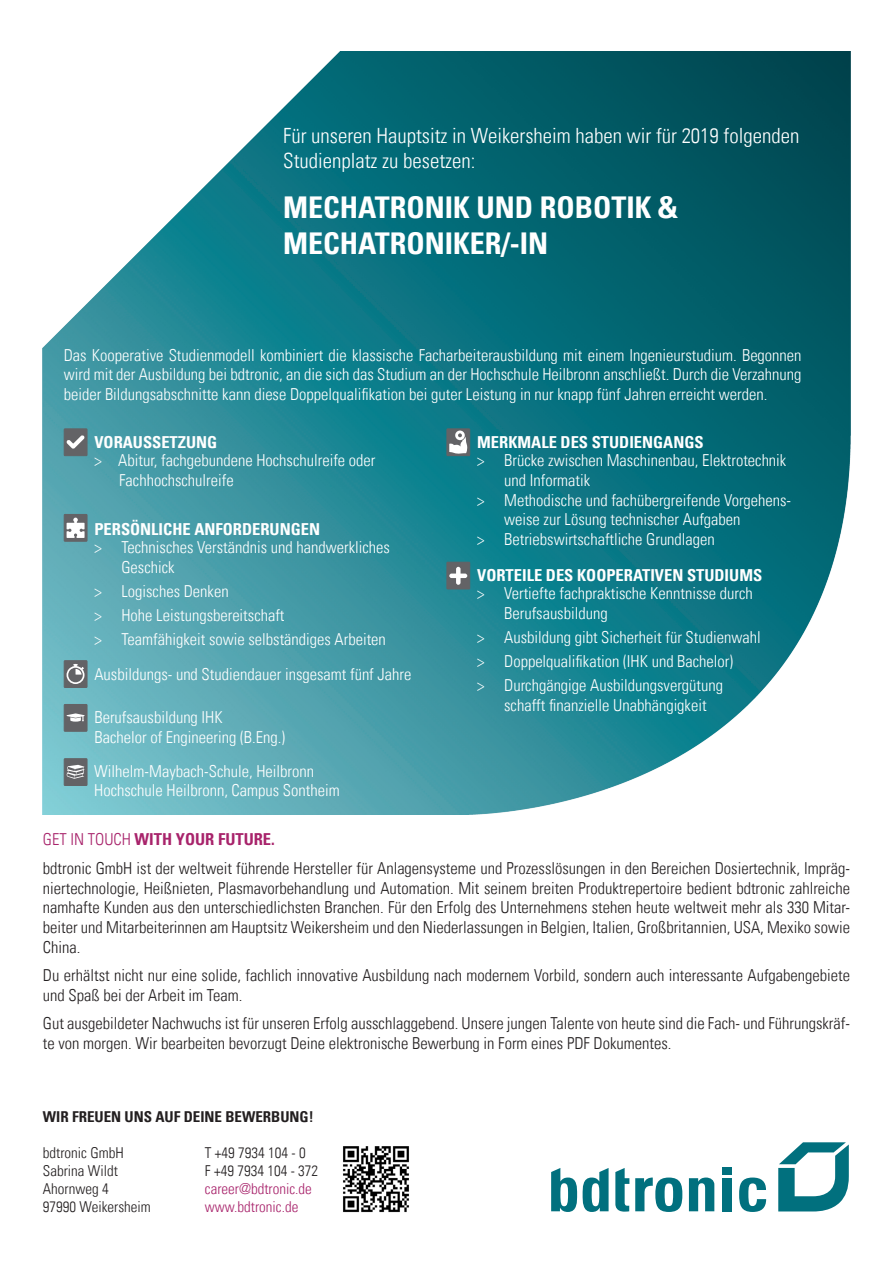
<style>
.page{position:relative;width:893px;height:1263px;background:#fff}
.page>*{position:absolute;margin:0;border:0;box-sizing:border-box;transform-origin:0 0}
.t1{font:30px "Univers Com 67 Bold Cond";color:#fff}
.t2{font:21px/25.2px "Univers Com 47 Light Cond";color:#fff}
.t3{font:16.5px/19.8px "Univers Com 47 Light Cond";color:#fff}
.t4{font:16.5px/19.8px "Univers Com 47 Light Cond";color:#231f20}
.t5{font:16.5px "Univers Com 67 Bold Cond";color:#fff}
.t6{font:16.5px "Univers Com 67 Bold Cond";color:#a8236b}
.t7{font:15px "Univers Com 47 Light Cond";color:#231f20}
.t8{font:15px "Univers Com 47 Light Cond";color:#a8236b}
.t9{font:15px "Univers Com 67 Bold Cond";color:#231f20}
.s1{font-family:"Univers Com 47 Light Cond"}
</style>
<div class="page">
<img style="left:43px;top:51px;width:807px;height:764px">
<img style="left:343px;top:1146px;width:66px;height:67px">
<div style="left:64px;top:429px;width:23px;height:27px;background:#636366"></div>
<div style="left:64px;top:429px;width:23px;height:27px;border:1px solid #636366"></div>
<svg style="left:67px;top:435px;width:17px;height:14px"></svg>
<svg style="left:64px;top:514px;width:23px;height:27px"></svg>
<div style="left:64px;top:514px;width:23px;height:27px;border:1px solid #636366"></div>
<svg style="left:67px;top:518px;width:18px;height:20px"></svg>
<div style="left:447px;top:429px;width:23px;height:27px;background:#636366"></div>
<div style="left:447px;top:429px;width:23px;height:27px;border:1px solid #636366"></div>
<svg style="left:449px;top:430px;width:18px;height:24px"></svg>
<div style="left:64px;top:661px;width:23px;height:26px;background:#636366"></div>
<div style="left:64px;top:661px;width:23px;height:26px;border:1px solid #636366"></div>
<svg style="left:67px;top:664px;width:18px;height:20px"></svg>
<div style="left:64px;top:759px;width:23px;height:26px;background:#636366"></div>
<div style="left:64px;top:759px;width:23px;height:26px;border:1px solid #636366"></div>
<svg style="left:67px;top:765px;width:18px;height:14px"></svg>
<div style="left:64px;top:704px;width:23px;height:27px;background:#636366"></div>
<div style="left:64px;top:704px;width:23px;height:27px;border:1px solid #636366"></div>
<svg style="left:67px;top:713px;width:18px;height:9px"></svg>
<div style="left:447px;top:562px;width:23px;height:27px;background:#636366"></div>
<div style="left:447px;top:562px;width:23px;height:27px;border:1px solid #636366"></div>
<svg style="left:449px;top:567px;width:18px;height:18px"></svg>
<svg style="left:778px;top:1142px;width:71px;height:69px"></svg>
<svg style="left:551px;top:1168px;width:58px;height:44px"></svg>
<svg style="left:615px;top:1168px;width:14px;height:43px"></svg>
<svg style="left:635px;top:1177px;width:47px;height:35px"></svg>
<svg style="left:689px;top:1177px;width:25px;height:34px"></svg>
<div style="left:722px;top:1178px;width:10px;height:33px;background:#01707e"></div>
<svg style="left:739px;top:1177px;width:27px;height:35px"></svg>
<div style="left:722px;top:1167px;width:10px;height:7px;background:#01707e"></div>
<p class="t2" style="left:283px;top:123px;width:518px">Für unseren Hauptsitz in Weikersheim haben wir für 2019 folgenden<br>Studienplatz zu besetzen:</p>
<p class="t1" style="left:283px;top:189px;width:396px">MECHATRONIK UND ROBOTIK &amp;</p>
<p class="t1" style="left:283px;top:225px;width:266px">MECHATRONIKER/-IN</p>
<p class="t3" style="left:64px;top:345px;width:739px;text-align:justify">Das Kooperative Studienmodell kombiniert die klassische Facharbeiterausbildung mit einem Ingenieurstudium. Begonnen wird mit der Ausbildung bei bdtronic, an die sich das Studium an der Hochschule Heilbronn anschließt. Durch die Verzahnung beider Bildungsabschnitte kann diese Doppelqualifikation bei guter Leistung in nur knapp fünf Jahren erreicht werden.</p>
<p class="t5" style="left:94px;top:432px;width:124px">VORAUSSETZUNG</p>
<p class="t3" style="left:94px;top:450px;width:283px">&gt; Abitur, fachgebundene Hochschulreife oder</p>
<p class="t3" style="left:119px;top:470px;width:116px">Fachhochschulreife</p>
<p class="t5" style="left:94px;top:519px;width:227px">PERSÖNLICHE ANFORDERUNGEN</p>
<p class="t3" style="left:121px;top:538px;width:270px;text-indent:-27px">&gt; Technisches Verständnis und handwerkliches<br>Geschick</p>
<p class="t3" style="left:94px;top:582px;width:136px">&gt; Logisches Denken</p>
<p class="t3" style="left:94px;top:606px;width:192px">&gt; Hohe Leistungsbereitschaft</p>
<p class="t3" style="left:94px;top:630px;width:293px">&gt; Teamfähigkeit sowie selbständiges Arbeiten</p>
<p class="t5" style="left:477px;top:432px;width:228px">MERKMALE DES STUDIENGANGS</p>
<p class="t3" style="left:504px;top:450px;width:284px;text-indent:-27px">&gt; Brücke zwischen Maschinenbau, Elektrotechnik und Informatik</p>
<p class="t3" style="left:504px;top:490px;width:289px;text-indent:-27px">&gt; Methodische und fachübergreifende Vorgehens&shy;weise zur Lösung technischer Aufgaben</p>
<p class="t3" style="left:477px;top:530px;width:239px">&gt; Betriebswirtschaftliche Grundlagen</p>
<p class="t5" style="left:477px;top:565px;width:287px">VORTEILE DES KOOPERATIVEN STUDIUMS</p>
<p class="t3" style="left:504px;top:584px;width:250px;text-indent:-27px">&gt; Vertiefte fachpraktische Kenntnisse durch<br>Berufsausbildung</p>
<p class="t3" style="left:477px;top:627px;width:285px">&gt; Ausbildung gibt Sicherheit für Studienwahl</p>
<p class="t3" style="left:477px;top:652px;width:258px">&gt; Doppelqualifikation (IHK und Bachelor)</p>
<p class="t3" style="left:504px;top:676px;width:220px;text-indent:-27px">&gt; Durchgängige Ausbildungsvergütung schafft finanzielle Unabhängigkeit</p>
<p class="t3" style="left:94px;top:664px;width:318px">Ausbildungs- und Studiendauer insgesamt fünf Jahre</p>
<p class="t3" style="left:94px;top:708px;width:130px">Berufsausbildung IHK</p>
<p class="t3" style="left:94px;top:727px;width:192px">Bachelor of Engineering (B.Eng.)</p>
<p class="t3" style="left:94px;top:761px;width:221px">Wilhelm-Maybach-Schule, Heilbronn</p>
<p class="t3" style="left:94px;top:781px;width:247px">Hochschule Heilbronn, Campus Sontheim</p>
<p class="t6" style="left:43px;top:829px;width:233px"><span class="s1">GET IN TOUCH</span> WITH YOUR FUTURE.</p>
<p class="t4" style="left:43px;top:858px;width:809px;text-align:justify">bdtronic GmbH ist der weltweit führende Hersteller für Anlagensysteme und Prozesslösungen in den Bereichen Dosiertechnik, Impräg&shy;niertechnologie, Heißnieten, Plasmavorbehandlung und Automation. Mit seinem breiten Produktrepertoire bedient bdtronic zahlreiche namhafte Kunden aus den unterschiedlichsten Branchen. Für den Erfolg des Unternehmens stehen heute weltweit mehr als 330 Mitar&shy;beiter und Mitarbeiterinnen am Hauptsitz Weikersheim und den Niederlassungen in Belgien, Italien, Großbritannien, USA, Mexiko sowie China.</p>
<p class="t4" style="left:43px;top:965px;width:809px">Du erhältst nicht nur eine solide, fachlich innovative Ausbildung nach modernem Vorbild, sondern auch interessante Aufgabengebiete und Spaß bei der Arbeit im Team.</p>
<p class="t4" style="left:43px;top:1014px;width:809px">Gut ausgebildeter Nachwuchs ist für unseren Erfolg ausschlaggebend. Unsere jungen Talente von heute sind die Fach- und Führungskräf&shy;te von morgen. Wir bearbeiten bevorzugt Deine elektronische Bewerbung in Form eines PDF Dokumentes.</p>
<p class="t9" style="left:43px;top:1107px;width:272px">WIR FREUEN UNS AUF DEINE BEWERBUNG!</p>
<p class="t7" style="left:43px;top:1144px;width:82px">bdtronic GmbH</p>
<p class="t7" style="left:205px;top:1144px;width:102px">T +49 7934 104 - 0</p>
<p class="t7" style="left:43px;top:1162px;width:76px">Sabrina Wildt</p>
<p class="t7" style="left:205px;top:1162px;width:115px">F +49 7934 104 - 372</p>
<p class="t7" style="left:43px;top:1180px;width:67px">Ahornweg 4</p>
<p class="t8" style="left:205px;top:1180px;width:108px">career@bdtronic.de</p>
<p class="t7" style="left:43px;top:1198px;width:109px">97990 Weikersheim</p>
<p class="t8" style="left:205px;top:1198px;width:95px">www.bdtronic.de</p>
</div>
